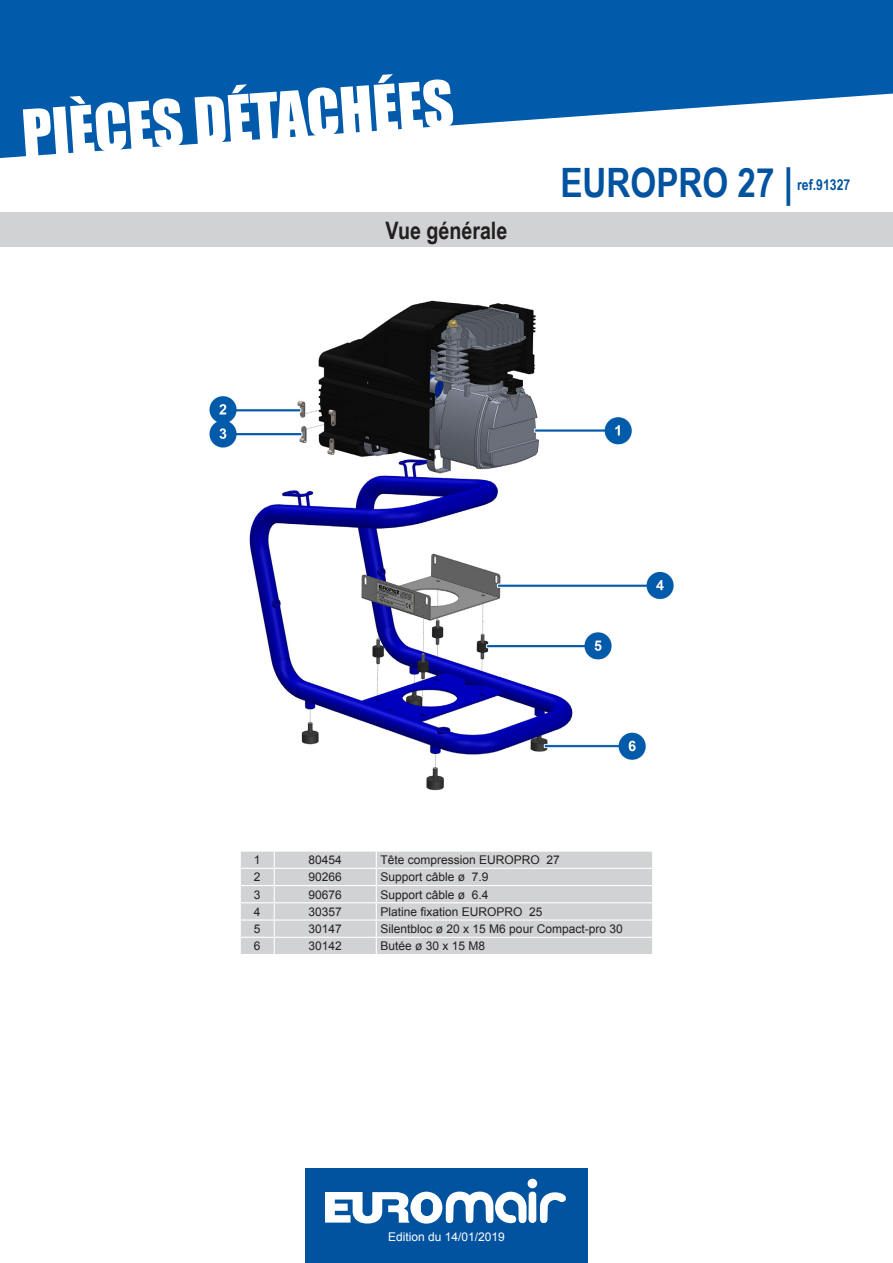
<style>
.page{position:relative;width:893px;height:1263px;background:#fff}
.page>*{position:absolute;margin:0;border:0;box-sizing:border-box;transform-origin:0 0}
.t1{font:60px "Impact";color:#fff}
.t2{font:700 40.5px "Arial Narrow";color:#0153a0}
.t3{font:700 24px "Arial Narrow";color:#231f20}
.t4{font:700 15px "Arial Narrow";color:#0153a0}
.t5{font:12px "Arial";color:#231f20}
.t6{font:12px "Arial";color:#fff}
</style>
<div class="page">
<svg style="left:0;top:0;width:893px;height:158px;fill:#015aaa"></svg>
<div style="left:305px;top:1168px;width:283px;height:95px;background:#0153a0"></div>
<svg style="left:325px;top:1191px;width:241px;height:33px"></svg>
<div style="left:528px;top:1179px;width:9px;height:9px;background:#fff;border-radius:50%"></div>
<img style="left:209px;top:300px;width:465px;height:491px">
<svg style="left:240px;top:851px;width:413px;height:103px;background:#d4d5d6"></svg>
<div style="left:0;top:213px;width:893px;height:34px;background:#d1d2d4"></div>
<h1 class="t1" style="left:19px;top:87px;width:434px;rotate:-4deg">PIÈCES DÉTACHÉES</h1>
<p class="t3" style="left:386px;top:212px;width:123px">Vue générale</p>
<h2 class="t2" style="left:560px;top:152px;width:234px">EUROPRO 27 |</h2>
<p class="t4" style="left:797px;top:173px;width:55px">ref.91327</p>
<p class="t5" style="left:254px;top:852px;width:8px">1</p>
<p class="t5" style="left:309px;top:852px;width:35px">80454</p>
<p class="t5" style="left:381px;top:852px;width:181px">Tête compression EUROPRO 27</p>
<p class="t5" style="left:254px;top:869px;width:8px">2</p>
<p class="t5" style="left:309px;top:869px;width:35px">90266</p>
<p class="t5" style="left:381px;top:869px;width:110px">Support câble ø 7.9</p>
<p class="t5" style="left:254px;top:886px;width:8px">3</p>
<p class="t5" style="left:309px;top:886px;width:35px">90676</p>
<p class="t5" style="left:381px;top:886px;width:110px">Support câble ø 6.4</p>
<p class="t5" style="left:254px;top:904px;width:8px">4</p>
<p class="t5" style="left:309px;top:904px;width:35px">30357</p>
<p class="t5" style="left:381px;top:904px;width:164px">Platine fixation EUROPRO 25</p>
<p class="t5" style="left:254px;top:921px;width:8px">5</p>
<p class="t5" style="left:309px;top:921px;width:35px">30147</p>
<p class="t5" style="left:381px;top:921px;width:244px">Silentbloc ø 20 x 15 M6 pour Compact-pro 30</p>
<p class="t5" style="left:254px;top:938px;width:8px">6</p>
<p class="t5" style="left:309px;top:938px;width:35px">30142</p>
<p class="t5" style="left:381px;top:938px;width:106px">Butée ø 30 x 15 M8</p>
<p class="t6" style="left:388px;top:1228px;width:118px">Edition du 14/01/2019</p>
</div>
